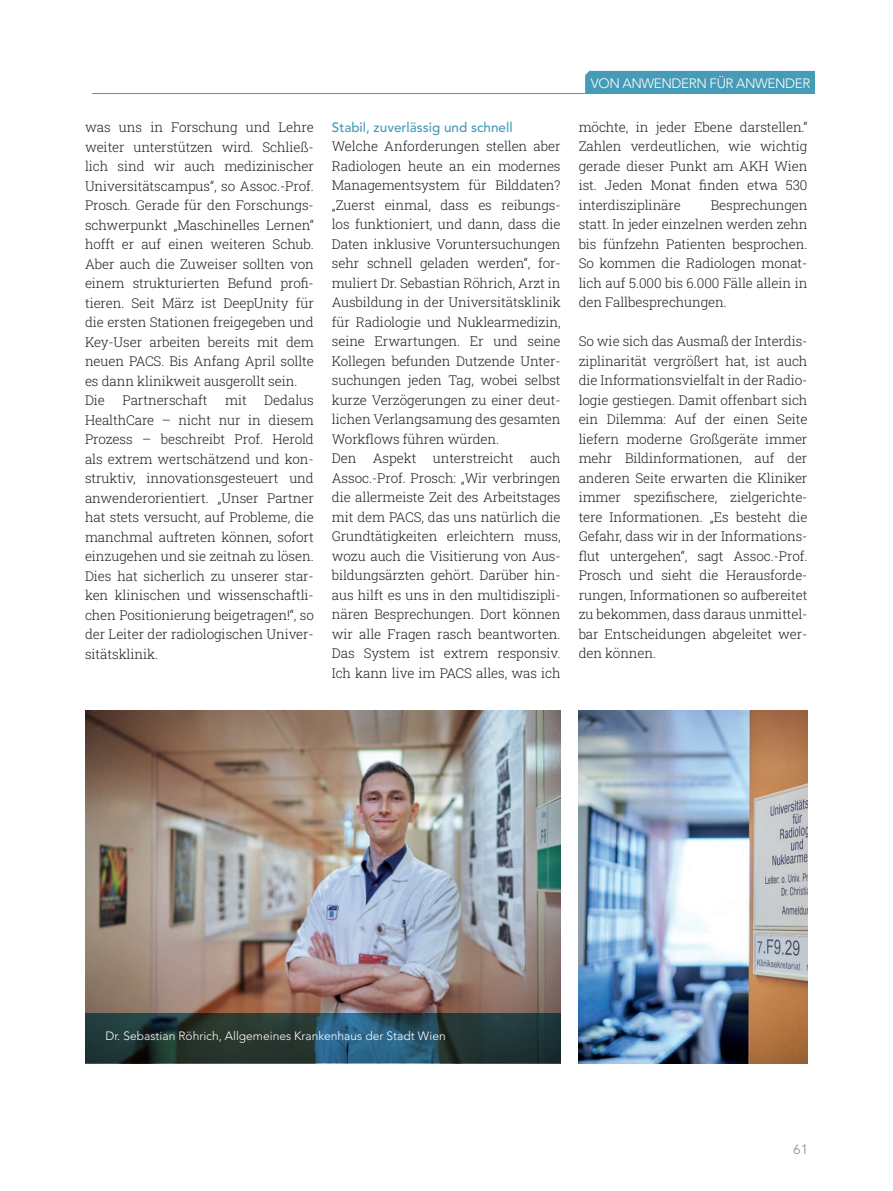
<style>
.page{position:relative;width:893px;height:1191px;background:#fff}
.page>*{position:absolute;margin:0;border:0;box-sizing:border-box;transform-origin:0 0}
.t1{font:300 13.5px/19.5px "Roboto Slab";letter-spacing:-.01em;color:#231f20;text-align:justify}
.t2{font:500 13.5px "Avenir LT Pro";color:#469bb7}
.t3{font:300 13.5px "Avenir LT Pro";letter-spacing:-.03em;color:#fff}
.t4{font:13.5px "Avenir LT Pro";color:#939598}
.t5{font:300 12px "Avenir LT Pro";color:#fff}
</style>
<div class="page">
<img style="left:85px;top:710px;width:476px;height:303px">
<div style="left:585px;top:71px;width:230px;height:22px;background:#469bb7"></div>
<hr style="left:92px;top:93px;width:723px;height:1px;background:#469bb7">
<svg style="left:85px;top:1013px;width:476px;height:50px;background:#233e44"></svg>
<img style="left:579px;top:710px;width:228px;height:353px">
<p class="t1" style="left:85px;top:117px;width:230px;text-align:left">was uns in Forschung und Lehre weiter unterstützen wird. Schließ&shy;lich sind wir auch medizinischer Universitätscampus“, so Assoc.-Prof.<br>Prosch. Gerade für den Forschungs&shy;schwerpunkt „Maschinelles Lernen“ hofft er auf einen weiteren Schub.<br>Aber auch die Zuweiser sollten von einem strukturierten Befund profi&shy;tieren. Seit März ist DeepUnity für die ersten Stationen freigegeben und Key-User arbeiten bereits mit dem neuen PACS. Bis Anfang April sollte es dann klinikweit ausgerollt sein.<br>Die</p>
<p class="t1" style="left:122px;top:390px;width:87px">Partnerschaft</p>
<p class="t1" style="left:225px;top:390px;width:23px">mit</p>
<p class="t1" style="left:85px;top:390px;width:230px;text-indent:179px">Dedalus HealthCare – nicht nur in diesem Prozess – beschreibt Prof. Herold als extrem wertschätzend und kon&shy;struktiv, innovationsgesteuert und anwenderorientiert. „Unser Partner hat stets versucht, auf Probleme, die manchmal auftreten können, sofort einzugehen und sie zeitnah zu lösen.<br>Dies hat sicherlich zu unserer star&shy;ken klinischen und wissenschaftli&shy;chen Positionierung beigetragen!“, so der Leiter der radiologischen Univer&shy;sitätsklinik.</p>
<p class="t2" style="left:332px;top:119px;width:182px">Stabil, zuverlässig und schnell</p>
<p class="t1" style="left:332px;top:136px;width:230px;text-align:left">Welche Anforderungen stellen aber Radiologen heute an ein modernes Managementsystem für Bilddaten? „Zuerst einmal, dass es reibungs&shy;los funktioniert, und dann, dass die Daten inklusive Voruntersuchungen sehr schnell geladen werden“, for&shy;muliert Dr. Sebastian Röhrich, Arzt in Ausbildung in der Universitätsklinik für Radiologie und Nuklearmedizin, seine Erwartungen. Er und seine Kollegen befunden Dutzende Unter&shy;suchungen jeden Tag, wobei selbst kurze Verzögerungen zu einer deut&shy;lichen Verlangsamung des gesamten Workflows führen würden.<br>Den Aspekt unterstreicht auch Assoc.-Prof. Prosch: „Wir verbringen die allermeiste Zeit des Arbeitstages mit dem PACS, das uns natürlich die Grundtätigkeiten erleichtern muss, wozu auch die Visitierung von Aus&shy;bildungsärzten gehört. Darüber hin&shy;aus hilft es uns in den multidiszipli&shy;nären Besprechungen. Dort können wir alle Fragen rasch beantworten.<br>Das System ist extrem responsiv.<br>Ich kann live im PACS alles, was ich</p>
<p class="t3" style="left:591px;top:75px;width:221px">VON ANWENDERN FÜR ANWENDER</p>
<p class="t1" style="left:579px;top:117px;width:230px">möchte, in jeder Ebene darstellen.“ Zahlen verdeutlichen, wie wichtig gerade dieser Punkt am AKH Wien ist. Jeden Monat finden etwa 530 interdisziplinäre</p>
<p class="t1" style="left:579px;top:195px;width:230px;text-indent:132px">Besprechungen statt. In jeder einzelnen werden zehn bis fünfzehn Patienten besprochen.<br>So kommen die Radiologen monat&shy;lich auf 5.000 bis 6.000 Fälle allein in den Fallbesprechungen.</p>
<p class="t1" style="left:579px;top:331px;width:230px">So wie sich das Ausmaß der Interdis&shy;ziplinarität vergrößert hat, ist auch die Informationsvielfalt in der Radio&shy;logie gestiegen. Damit offenbart sich ein Dilemma: Auf der einen Seite liefern moderne Großgeräte immer mehr Bildinformationen, auf der anderen Seite erwarten die Kliniker immer spezifischere, zielgerichte&shy;tere Informationen. „Es besteht die Gefahr, dass wir in der Informations&shy;flut untergehen“, sagt Assoc.-Prof.<br>Prosch und sieht die Herausforde&shy;rungen, Informationen so aufbereitet zu bekommen, dass daraus unmittel&shy;bar Entscheidungen abgeleitet wer&shy;den können.</p>
<p class="t5" style="left:106px;top:1029px;width:342px">Dr. Sebastian Röhrich, Allgemeines Krankenhaus der Stadt Wien</p>
<p class="t4" style="left:793px;top:1141px;width:17px">61</p>
</div>
